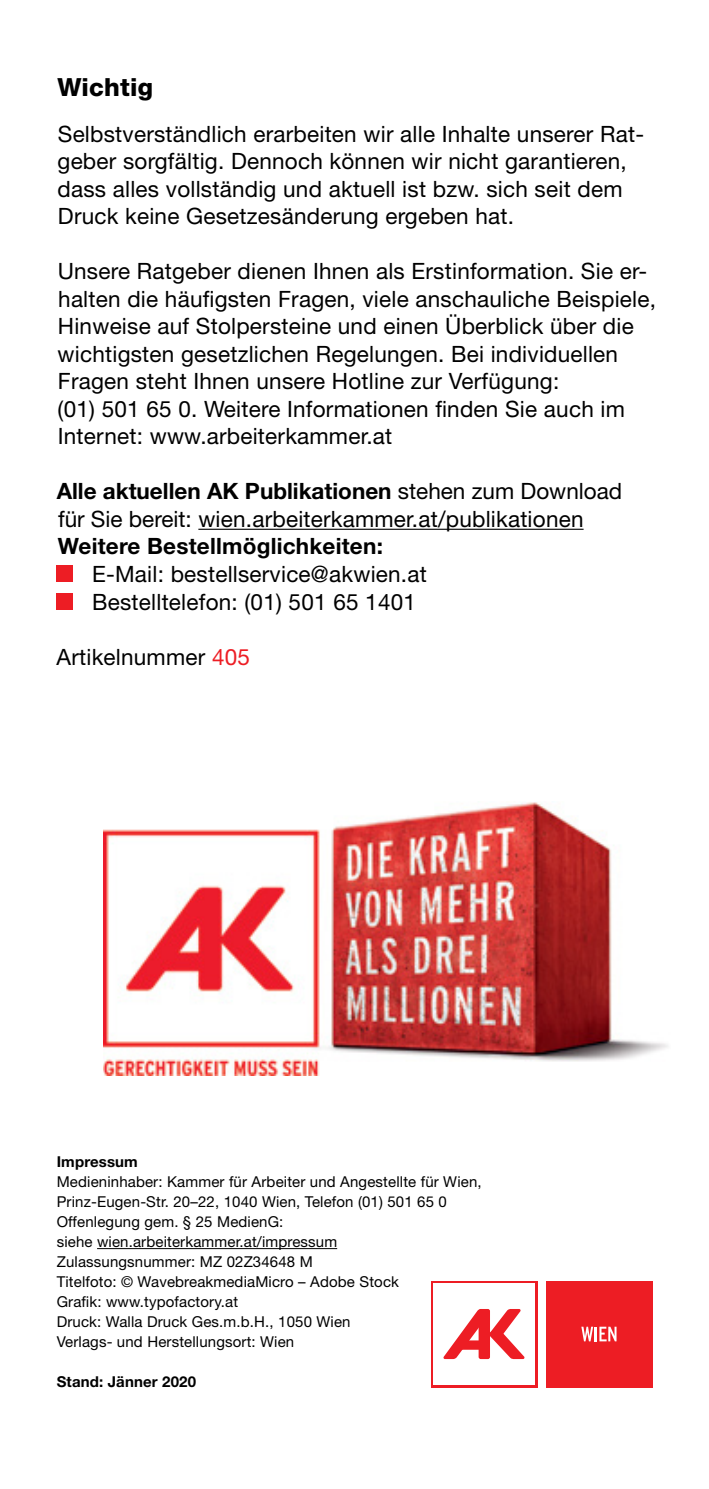
<style>
.page{position:relative;width:709px;height:1489px;background:#fff}
.page>*{position:absolute;margin:0;border:0;box-sizing:border-box;transform-origin:0 0}
.t1{font:800 25px "Helvetica Neue LT Std";letter-spacing:.01em;color:#000}
.t2{font:22.5px/27.5px "Helvetica Neue LT Std";letter-spacing:.01em;color:#000}
.t3{font:700 22.5px "Helvetica Neue LT Std";letter-spacing:.01em;color:#000}
.t4{font:15px/20px "Helvetica Neue LT Std";letter-spacing:.01em;color:#000}
.t5{font:700 15px "Helvetica Neue LT Std";letter-spacing:.01em;color:#000}
.s1{font-weight:700}
.s2{color:#ed1d24}
</style>
<div class="page">
<hr style="left:97px;top:1248px;width:240px;height:1px;background:#000">
<svg style="left:431px;top:1281px;width:106px;height:105px"></svg>
<div style="left:433px;top:1283px;width:102px;height:101px;background:#fff"></div>
<svg style="left:443px;top:1309px;width:82px;height:49px"></svg>
<div style="left:546px;top:1280px;width:106px;height:106px;background:#ed1d24"></div>
<svg style="left:581px;top:1326px;width:35px;height:15px"></svg>
<hr style="left:198px;top:528px;width:385px;height:2px;background:#000">
<div style="left:57px;top:565px;width:16px;height:17px;background:#ed1d24"></div>
<div style="left:57px;top:593px;width:16px;height:16px;background:#ed1d24"></div>
<img style="left:103px;top:802px;width:565px;height:273px">
<p class="t1" style="left:58px;top:72px;width:97px">Wichtig</p>
<p class="t2" style="left:57px;top:120px;width:588px">Selbstverständlich erarbeiten wir alle Inhalte unserer Rat&shy;geber sorgfältig. Dennoch können wir nicht garantieren, dass alles vollständig und aktuell ist bzw. sich seit dem Druck keine Gesetzesänderung ergeben hat.</p>
<p class="t2" style="left:58px;top:257px;width:600px">Unsere Ratgeber dienen Ihnen als Erstinformation. Sie er&shy;halten die häufigsten Fragen, viele anschauliche Beispiele, Hinweise auf Stolpersteine und einen Überblick über die wichtigsten gesetzlichen Regelungen. Bei individuellen Fragen steht Ihnen unsere Hotline zur Verfügung:<br>(01) 501 65 0. Weitere Informationen finden Sie auch im Internet: www.arbeiterkammer.at</p>
<p class="t2" style="left:57px;top:477px;width:567px"><span class="s1">Alle aktuellen AK Publikationen</span> stehen zum Download für Sie bereit: wien.arbeiterkammer.at/publikationen</p>
<p class="t3" style="left:58px;top:532px;width:326px">Weitere Bestellmöglichkeiten:</p>
<p class="t2" style="left:92px;top:560px;width:336px">E-Mail: bestellservice@akwien.at<br>Bestelltelefon: (01) 501 65 1401</p>
<p class="t2" style="left:57px;top:642px;width:195px">Artikelnummer <span class="s2">405</span></p>
<p class="t5" style="left:57px;top:1152px;width:83px">Impressum</p>
<p class="t4" style="left:57px;top:1171px;width:426px">Medieninhaber: Kammer für Arbeiter und Angestellte für Wien, Prinz-Eugen-Str. 20–22, 1040 Wien, Telefon (01) 501 65 0<br>Offenlegung gem. § 25 MedienG:<br>siehe wien.arbeiterkammer.at/impressum<br>Zulassungsnummer: MZ 02Z34648 M<br>Titelfoto: © WavebreakmediaMicro – Adobe Stock<br>Grafik: www.typofactory.at<br>Druck: Walla Druck Ges.m.b.H., 1050 Wien<br>Verlags- und Herstellungsort: Wien</p>
<p class="t5" style="left:57px;top:1372px;width:141px">Stand: Jänner 2020</p>
</div>
